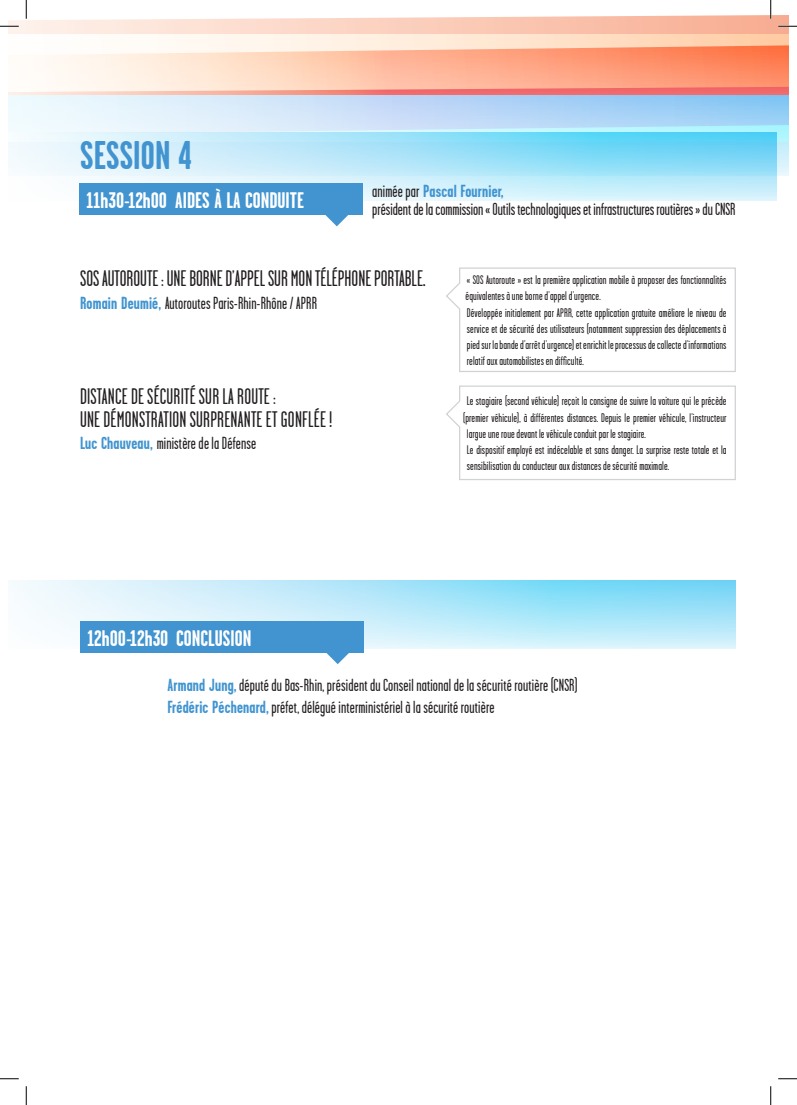
<style>
.page{position:relative;width:797px;height:1105px;background:#fff}
.page>*{position:absolute;margin:0;border:0;box-sizing:border-box;transform-origin:0 0}
.t1{font:700 40px "Garage Gothic";color:#4194d0}
.t2{font:22.5px/22.5px "Garage Gothic";letter-spacing:.01em;color:#231f20}
.t3{font:700 22.5px "Garage Gothic";color:#fff}
.t4{font:17.5px/17.5px "Garage Gothic";letter-spacing:.01em;color:#231f20}
.t5{font:12.5px/16.2px "Garage Gothic";letter-spacing:.01em;color:#231f20}
.s1{font-weight:700;color:#4194d0}
</style>
<div class="page">
<svg style="left:9px;top:9px;width:779px;height:25px"></svg>
<svg style="left:9px;top:34px;width:779px;height:107px;background:#e8d2cd"></svg>
<svg style="left:17px;top:580px;width:719px;height:69px;background:#bfebfa"></svg>
<svg style="left:9px;top:133px;width:767px;height:68px;background:#b9e9fa"></svg>
<svg style="left:325px;top:215px;width:23px;height:11px"></svg>
<div style="left:79px;top:183px;width:284px;height:32px;background:#4194d0"></div>
<svg style="left:446px;top:267px;width:290px;height:105px"></svg>
<svg style="left:446px;top:385px;width:290px;height:95px"></svg>
<svg style="left:326px;top:653px;width:23px;height:11px"></svg>
<div style="left:80px;top:621px;width:284px;height:32px;background:#4194d0"></div>
<svg style="left:0;top:25px;width:19px;height:2px"></svg>
<svg style="left:778px;top:25px;width:19px;height:2px"></svg>
<svg style="left:0;top:1078px;width:19px;height:1px"></svg>
<svg style="left:778px;top:1078px;width:19px;height:1px"></svg>
<svg style="left:25px;top:0;width:2px;height:19px"></svg>
<svg style="left:25px;top:1086px;width:2px;height:19px"></svg>
<svg style="left:770px;top:0;width:1px;height:19px"></svg>
<svg style="left:770px;top:1086px;width:1px;height:19px"></svg>
<h1 class="t1" style="left:80px;top:134px;width:113px">SESSION 4</h1>
<h2 class="t3" style="left:86px;top:188px;width:219px">11h30-12h00 AIDES À LA CONDUITE</h2>
<h3 class="t4" style="left:372px;top:183px;width:365px">animée par <span class="s1">Pascal Fournier,<br></span>président de la commission « Outils technologiques et infrastructures routières » du CNSR</h3>
<h2 class="t2" style="left:80px;top:268px;width:347px">SOS autoroute : une borne d’appel sur mon téléphone portable.</h2>
<h3 class="t4" style="left:80px;top:294px;width:238px"><span class="s1">Romain Deumié,</span> Autoroutes Paris-Rhin-Rhône / APRR</h3>
<h2 class="t2" style="left:80px;top:386px;width:254px">Distance de sécurité sur laroute :<br>une démonstration surprenante et gonflée !</h2>
<h3 class="t4" style="left:80px;top:435px;width:178px"><span class="s1">Luc Chauveau,</span> ministère de la Défense</h3>
<p class="t5" style="left:465px;top:272px;width:262px">« SOS Autoroute » est la première application mobile à proposer des fonctionnalités équivalentes à une borne d’appel d’urgence.<br>Développée initialement par APRR, cette application gratuite améliore le niveau de service et de sécurité des utilisateurs (notamment suppression des déplacements à pied sur la bande d’arrêt d’urgence) et enrichit le processus de collecte d’informations relatif aux automobilistes en difficulté.</p>
<p class="t5" style="left:467px;top:393px;width:261px">Le stagiaire (second véhicule) reçoit la consigne de suivre la voiture qui le précède</p>
<p class="t5" style="left:463px;top:409px;width:265px">(premier véhicule), à différentes distances. Depuis le premier véhicule, l’instructeur</p>
<p class="t5" style="left:467px;top:426px;width:180px">largue une roue devant le véhicule conduit par le stagiaire.</p>
<p class="t5" style="left:467px;top:442px;width:261px">Le dispositif employé est indécelable et sans danger. La surprise reste totale et la</p>
<p class="t5" style="left:467px;top:458px;width:204px">sensibilisation du conducteur aux distances de sécurité maximale.</p>
<h2 class="t3" style="left:87px;top:626px;width:165px">12h00-12h30 CONCLUSION</h2>
<h3 class="t4" style="left:167px;top:674px;width:411px;line-height:22.5px"><span class="s1">Armand Jung,</span> député du Bas-Rhin, président du Conseil national de la sécurité routière (CNSR)<br><span class="s1">Frédéric Péchenard,</span> préfet, délégué interministériel à la sécurité routière</h3>
</div>
